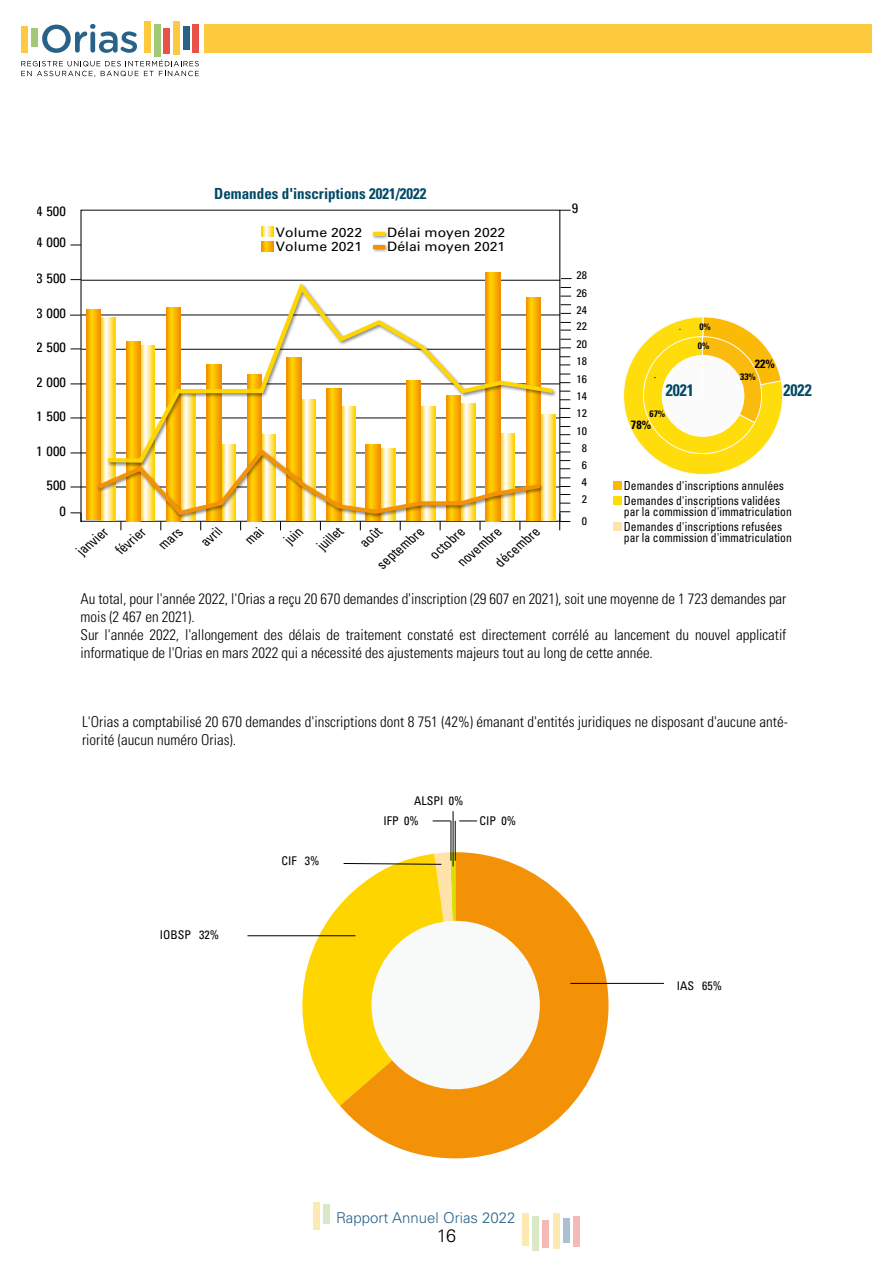
<style>
.page{position:relative;width:893px;height:1263px;background:#fff}
.page>*{position:absolute;margin:0;border:0;box-sizing:border-box;transform-origin:0 0}
.t1{font:300 18px "Univers LT Std";color:#000}
.t2{font:700 condensed 16.65px "Univers LT Std";color:#004966;scale:.96 1}
.t3{font:700 condensed 15.3px "Univers LT Std";color:#004966}
.t4{font:300 condensed 15px/18px "Univers LT Std";letter-spacing:-.005em;color:#000}
.t5{font:300 15px "Univers LT Std";color:#286389}
.t6{font:italic condensed 14.25px/24.8px "Univers LT Std";color:#000;scale:.93 1}
.t7{font:condensed 13.5px "Univers LT Std";color:#000;scale:1.07 1}
.t8{font:13.05px "Univers LT Std";color:#000;scale:1.07 1}
.t9{font:condensed 12.45px/14.4px "Univers LT Std";color:#000;scale:.93 1}
.t10{font:condensed 12px "Univers LT Std";color:#000}
.t11{font:700 condensed 12px "Univers LT Std";color:#000}
.t12{font:condensed 11.1px "Univers LT Std";color:#000;scale:1.07 1}
.t13{font:condensed 11.1px "Univers LT Std";color:#000;scale:1.17 1}
.t14{font:700 condensed 9.3px/19px "Univers LT Std";color:#000}
.s1{font-size:12.6px}
</style>
<div class="page">
<div style="left:313px;top:1202px;width:7px;height:28px;background:#fee9b2"></div>
<div style="left:323px;top:1204px;width:7px;height:20px;background:#d9e8c7"></div>
<div style="left:522px;top:1213px;width:7px;height:33px;background:#fee9b2"></div>
<div style="left:533px;top:1216px;width:6px;height:34px;background:#d9e8c7"></div>
<div style="left:543px;top:1220px;width:6px;height:27px;background:#f6bab6"></div>
<div style="left:553px;top:1213px;width:6px;height:35px;background:#fee9b2"></div>
<div style="left:563px;top:1219px;width:6px;height:24px;background:#a9c1d0"></div>
<div style="left:573px;top:1216px;width:7px;height:30px;background:#f6bab6"></div>
<svg style="left:42px;top:24px;width:95px;height:29px"></svg>
<div style="left:21px;top:26px;width:7px;height:26px;background:#fdc93e"></div>
<div style="left:31px;top:28px;width:6px;height:19px;background:#a1c874"></div>
<div style="left:144px;top:21px;width:7px;height:31px;background:#fdc93e"></div>
<div style="left:154px;top:24px;width:6px;height:32px;background:#a1c874"></div>
<div style="left:164px;top:28px;width:6px;height:25px;background:#ea5248"></div>
<div style="left:173px;top:21px;width:7px;height:34px;background:#fdc93e"></div>
<div style="left:183px;top:26px;width:6px;height:24px;background:#296289"></div>
<div style="left:193px;top:24px;width:6px;height:29px;background:#ea5248"></div>
<svg style="left:21px;top:60px;width:178px;height:17px"></svg>
<hr style="left:81px;top:384px;width:479px;height:1px;background:#000">
<hr style="left:81px;top:418px;width:479px;height:1px;background:#000">
<hr style="left:81px;top:453px;width:479px;height:1px;background:#000">
<hr style="left:81px;top:487px;width:479px;height:1px;background:#000">
<svg style="left:70px;top:512px;width:12px;height:10px"></svg>
<hr style="left:81px;top:349px;width:479px;height:1px;background:#000">
<hr style="left:81px;top:315px;width:479px;height:1px;background:#000">
<hr style="left:81px;top:280px;width:479px;height:1px;background:#000">
<svg style="left:559px;top:511px;width:11px;height:19px"></svg>
<svg style="left:101px;top:318px;width:3px;height:128px"></svg>
<svg style="left:87px;top:309px;width:14px;height:211px;background:#f9b200"></svg>
<svg style="left:486px;top:272px;width:14px;height:7px"></svg>
<svg style="left:546px;top:468px;width:9px;height:53px"></svg>
<svg style="left:104px;top:279px;width:453px;height:186px"></svg>
<img style="left:372px;top:231px;width:16px;height:8px">
<svg style="left:373px;top:232px;width:12px;height:3px"></svg>
<img style="left:372px;top:244px;width:16px;height:8px">
<hr style="left:373px;top:245px;width:12px;height:4px;background:#f39200">
<svg style="left:262px;top:226px;width:11px;height:25px"></svg>
<div style="left:613px;top:481px;width:9px;height:9px;background:#fbba00"></div>
<div style="left:613px;top:496px;width:9px;height:9px;background:#fd0"></div>
<div style="left:613px;top:522px;width:9px;height:8px;background:#ffe3a9"></div>
<svg style="left:623px;top:317px;width:160px;height:158px"></svg>
<svg style="left:340px;top:852px;width:268px;height:306px;fill:#f39207"></svg>
<div style="left:371px;top:921px;width:169px;height:168px;background:#f8fafa;border-radius:50%"></div>
<div style="left:204px;top:24px;width:668px;height:29px;background:#fdc93d"></div>
<hr style="left:570px;top:983px;width:94px;height:1px;background:#000">
<hr style="left:247px;top:935px;width:108px;height:1px;background:#000">
<svg style="left:284px;top:852px;width:171px;height:254px"></svg>
<hr style="left:453px;top:811px;width:1px;height:55px;background:#000">
<hr style="left:455px;top:821px;width:1px;height:40px;background:#000">
<svg style="left:459px;top:821px;width:18px;height:1px"></svg>
<svg style="left:433px;top:821px;width:17px;height:1px"></svg>
<hr style="left:451px;top:821px;width:1px;height:40px;background:#000">
<svg style="left:93px;top:446px;width:452px;height:85px"></svg>
<p class="t7" style="left:37px;top:202px;width:29px">4 500</p>
<p class="t3" style="left:214px;top:184px;width:214px">Demandes d'inscriptions 2021/2022</p>
<p class="t7" style="left:572px;top:200px;width:8px">9</p>
<p class="t7" style="left:37px;top:234px;width:29px">4 000</p>
<p class="t8" style="left:276px;top:224px;width:82px">Volume 2022</p>
<p class="t8" style="left:387px;top:224px;width:112px">Délai moyen 2022</p>
<p class="t8" style="left:276px;top:239px;width:82px">Volume 2021</p>
<p class="t8" style="left:387px;top:238px;width:112px">Délai moyen 2021</p>
<p class="t7" style="left:37px;top:269px;width:29px">3 500</p>
<p class="t12" style="left:576px;top:268px;width:11px">28</p>
<p class="t12" style="left:576px;top:286px;width:11px">26</p>
<p class="t7" style="left:37px;top:305px;width:29px">3 000</p>
<p class="t12" style="left:576px;top:303px;width:11px">24</p>
<p class="t7" style="left:37px;top:338px;width:29px">2 500</p>
<p class="t12" style="left:576px;top:319px;width:11px">22</p>
<p class="t12" style="left:576px;top:337px;width:11px">20</p>
<p class="t14" style="left:698px;top:317px;width:15px">0%<br>0%</p>
<p class="t12" style="left:576px;top:354px;width:11px">18</p>
<p class="t11" style="left:755px;top:357px;width:22px">22%</p>
<p class="t7" style="left:37px;top:373px;width:29px">2 000</p>
<p class="t12" style="left:576px;top:372px;width:11px">16</p>
<p class="t12" style="left:576px;top:389px;width:11px">14</p>
<p class="t14" style="left:740px;top:367px;width:17px">33%</p>
<p class="t2" style="left:666px;top:380px;width:31px">2021</p>
<p class="t2" style="left:783px;top:380px;width:31px">2022</p>
<p class="t7" style="left:37px;top:408px;width:29px">1 500</p>
<p class="t12" style="left:576px;top:406px;width:11px">12</p>
<p class="t12" style="left:576px;top:424px;width:11px">10</p>
<p class="t14" style="left:649px;top:404px;width:17px">67%</p>
<p class="t11" style="left:631px;top:418px;width:22px">78%</p>
<p class="t7" style="left:37px;top:443px;width:29px">1 000</p>
<p class="t12" style="left:582px;top:441px;width:6px">8</p>
<p class="t12" style="left:582px;top:458px;width:6px">6</p>
<p class="t7" style="left:47px;top:477px;width:20px">500</p>
<p class="t7" style="left:60px;top:503px;width:8px">0</p>
<p class="t6" style="left:94px;top:523px;width:39px;text-indent:-30px;rotate:-41deg">janvier février</p>
<p class="t6" style="left:153px;top:537px;width:30px;rotate:-41deg">mars</p>
<p class="t6" style="left:195px;top:534px;width:26px;rotate:-41deg">avri<span class="s1">l</span></p>
<p class="t6" style="left:279px;top:532px;width:22px;rotate:-41deg">juin</p>
<p class="t6" style="left:311px;top:538px;width:32px;rotate:-41deg">juillet</p>
<p class="t6" style="left:352px;top:534px;width:62px;line-height:27.8px;rotate:-41deg">août septembre</p>
<p class="t6" style="left:473px;top:535px;width:59px;line-height:25.2px;text-indent:-28px;rotate:-41deg">novembre décembre</p>
<p class="t6" style="left:424px;top:546px;width:46px;rotate:-41deg">octobre</p>
<p class="t13" style="left:581px;top:475px;width:6px">4</p>
<p class="t12" style="left:582px;top:492px;width:6px">2</p>
<p class="t12" style="left:582px;top:514px;width:6px">0</p>
<p class="t9" style="left:624px;top:478px;width:174px">Demandes d'inscriptions annulées<br>Demandes d'inscriptions validées</p>
<p class="t9" style="left:624px;top:504px;width:182px">par la commission d'immatriculation<br>Demandes d'inscriptions refusées</p>
<p class="t9" style="left:624px;top:530px;width:182px">par la commission d'immatriculation</p>
<p class="t4" style="left:81px;top:590px;width:707px">Au total, pour l'année 2022, l'Orias a reçu 20 670 demandes d'inscription (29 607 en 2021), soit une moyenne de 1 723 demandes par mois (2 467 en 2021).<br>Sur l'année 2022, l'allongement des délais de traitement constaté est directement corrélé au lancement du nouvel applicatif informatique de l'Orias en mars 2022 qui a nécessité des ajustements majeurs tout au long de cette année.</p>
<p class="t4" style="left:82px;top:713px;width:707px">L'Orias a comptabilisé 20 670 demandes d'inscriptions dont 8 751 (42%) émanant d'entités juridiques ne disposant d'aucune anté&shy;riorité (aucun numéro Orias).</p>
<p class="t10" style="left:281px;top:853px;width:39px">CIF 3%</p>
<p class="t10" style="left:414px;top:793px;width:51px">ALSPI 0%</p>
<p class="t10" style="left:384px;top:813px;width:37px">IFP 0%</p>
<p class="t10" style="left:479px;top:813px;width:38px">CIP 0%</p>
<p class="t10" style="left:160px;top:927px;width:61px">IOBSP 32%</p>
<p class="t10" style="left:677px;top:978px;width:47px">IAS 65%</p>
<p class="t5" style="left:336px;top:1209px;width:181px">Rapport Annuel Orias 2022</p>
<p class="t1" style="left:437px;top:1224px;width:21px">16</p>
</div>
